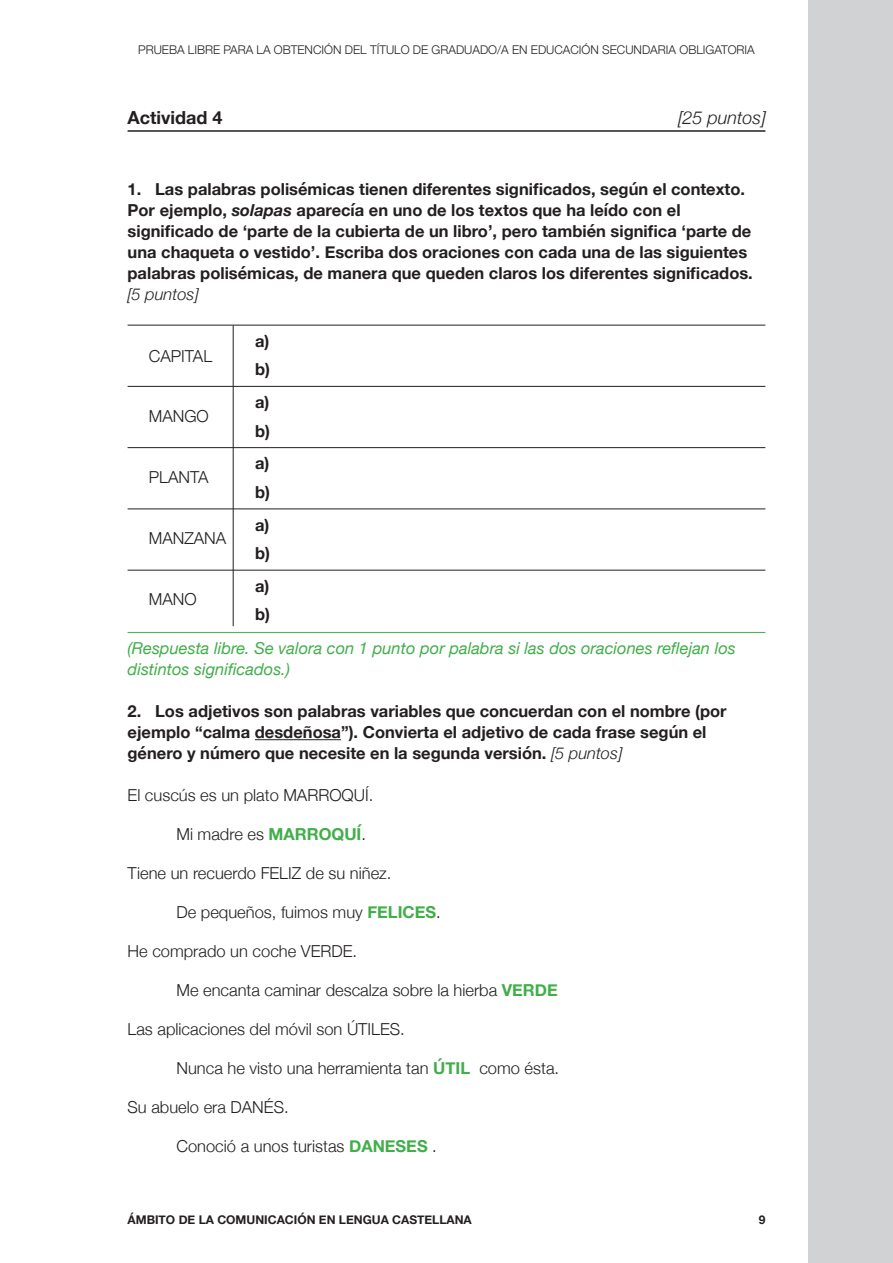
<style>
.page{position:relative;width:893px;height:1263px;background:#fff}
.page>*{position:absolute;margin:0;border:0;box-sizing:border-box;transform-origin:0 0}
.Activitat{font:700 18px "Helvetica Neue";color:#231f20}
.Activitat-2{font:italic 300 18px "Helvetica Neue";color:#231f20}
.Pregunta{font:700 16.5px/21px "Helvetica Neue";color:#231f20}
.Subpregunta{font:300 16.5px "Helvetica Neue";color:#231f20}
.Subpregunta-2{font:italic 16.5px/21px "Helvetica Neue";color:#40ae49}
.Subpregunta-3{font:700 16.5px/28.5px "Helvetica Neue";color:#231f20}
.t1{font:300 12px "Helvetica Neue";color:#231f20}
.t2{font:700 12px "Helvetica Neue";color:#231f20}
.s1{font-style:italic}
.s2{font-weight:300;font-style:italic}
.s3{font-weight:700;color:#40ae49}
</style>
<div class="page">
<div style="left:808px;top:0;width:85px;height:1263px;background:#d1d2d4"></div>
<hr style="left:128px;top:130px;width:637px;height:2px;background:#231f20">
<hr style="left:128px;top:325px;width:637px;height:1px;background:#231f20">
<hr style="left:128px;top:386px;width:637px;height:1px;background:#231f20">
<hr style="left:128px;top:447px;width:637px;height:1px;background:#231f20">
<hr style="left:128px;top:508px;width:637px;height:1px;background:#231f20">
<hr style="left:128px;top:570px;width:637px;height:1px;background:#231f20">
<hr style="left:128px;top:632px;width:637px;height:1px;background:#40ae49">
<hr style="left:255px;top:739px;width:86px;height:1px;background:#231f20">
<hr style="left:233px;top:325px;width:1px;height:301px;background:#231f20">
<p class="t1" style="left:138px;top:40px;width:618px">PRUEBA LIBRE PARA LA OBTENCIÓN DEL TÍTULO DE GRADUADO/A EN EDUCACIÓN SECUNDARIA OBLIGATORIA</p>
<p class="Activitat" style="left:128px;top:103px;width:96px">Actividad 4</p>
<p class="Activitat-2" style="left:678px;top:103px;width:89px">[25 puntos]</p>
<p class="Pregunta" style="left:128px;top:179px;width:627px">1. Las palabras polisémicas tienen diferentes significados, según el contexto.<br>Por ejemplo, <span class="s1">solapas</span> aparecía en uno de los textos que ha leído con el significado de ‘parte de la cubierta de un libro’, pero también significa ‘parte de una chaqueta o vestido’. Escriba dos oraciones con cada una de las siguientes palabras polisémicas, de manera que queden claros los diferentes significados. <span class="s2">[5 puntos]</span></p>
<p class="Subpregunta" style="left:149px;top:343px;width:65px">CAPITAL</p>
<p class="Subpregunta" style="left:149px;top:402px;width:62px">MANGO</p>
<p class="Subpregunta" style="left:149px;top:464px;width:61px">PLANTA</p>
<p class="Subpregunta" style="left:149px;top:525px;width:79px">MANZANA</p>
<p class="Subpregunta-3" style="left:255px;top:327px;width:16px">a) b)</p>
<p class="Subpregunta-3" style="left:255px;top:388px;width:16px">a) b)</p>
<p class="Subpregunta-3" style="left:255px;top:450px;width:16px">a) b)</p>
<p class="Subpregunta-3" style="left:255px;top:511px;width:16px">a) b)</p>
<p class="Subpregunta-3" style="left:255px;top:572px;width:16px">a) b)</p>
<p class="Subpregunta-2" style="left:128px;top:639px;width:610px">(Respuesta libre. Se valora con 1 punto por palabra si las dos oraciones reflejan los distintos significados.)</p>
<p class="Pregunta" style="left:128px;top:701px;width:601px">2. Los adjetivos son palabras variables que concuerdan con el nombre (por ejemplo “calma desdeñosa”). Convierta el adjetivo de cada frase según el género y número que necesite en la segunda versión. <span class="s2">[5 puntos]</span></p>
<p class="Subpregunta" style="left:128px;top:782px;width:247px">El cuscús es un plato MARROQUÍ.</p>
<p class="Subpregunta" style="left:176px;top:821px;width:191px">Mi madre es <span class="s3">MARROQUÍ</span>.</p>
<p class="Subpregunta" style="left:128px;top:860px;width:265px">Tiene un recuerdo FELIZ de su niñez.</p>
<p class="Subpregunta" style="left:176px;top:899px;width:266px">De pequeños, fuimos muy <span class="s3">FELICES</span>.</p>
<p class="Subpregunta" style="left:128px;top:938px;width:231px">He comprado un coche VERDE.</p>
<p class="Subpregunta" style="left:176px;top:977px;width:383px">Me encanta caminar descalza sobre la hierba <span class="s3">VERDE</span></p>
<p class="Subpregunta" style="left:128px;top:1016px;width:279px">Las aplicaciones del móvil son ÚTILES.</p>
<p class="Subpregunta" style="left:176px;top:1055px;width:384px">Nunca he visto una herramienta tan <span class="s3">ÚTIL</span> como ésta.</p>
<p class="Subpregunta" style="left:128px;top:1094px;width:163px">Su abuelo era DANÉS.</p>
<p class="Subpregunta" style="left:176px;top:1133px;width:262px">Conoció a unos turistas <span class="s3">DANESES</span> .</p>
<p class="Subpregunta" style="left:149px;top:586px;width:49px">MANO</p>
<p class="t2" style="left:128px;top:1210px;width:346px">ÁMBITO DE LA COMUNICACIÓN EN LENGUA CASTELLANA</p>
<p class="t2" style="left:759px;top:1210px;width:8px">9</p>
</div>
